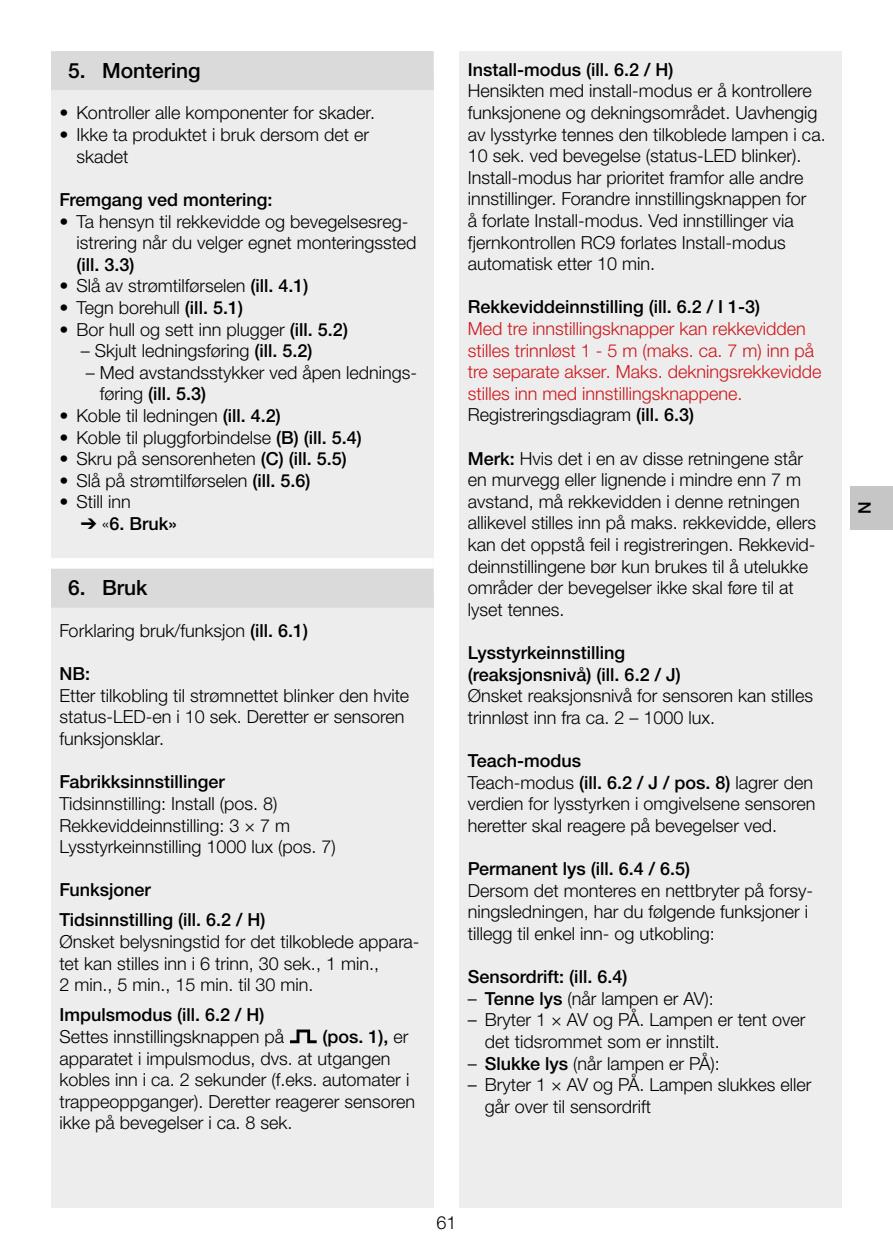
<style>
.page{position:relative;width:893px;height:1259px;background:#fff}
.page>*{position:absolute;margin:0;border:0;box-sizing:border-box;transform-origin:0 0}
.t1{font:500 21px "Helvetica Neue LTW1 G";color:#000}
.t2{font:300 18px/21.6px "Helvetica Neue LTW1 G";color:#000}
.t3{font:500 18px/30px "Helvetica Neue LTW1 G";color:#000}
.t4{font:300 18px/21.6px "Helvetica Neue LTW1 G";color:#cd171a}
.t5{font:500 17.4px "Helvetica Neue LTW1 G";color:#000}
.s1{font-weight:500}
.s2{font-weight:300}
.s3{color:#000}
.s4{font-weight:500;color:#000}
.s5{font-family:"Frutiger LT Com";font-stretch:condensed}
</style>
<div class="page">
<div style="left:51px;top:54px;width:383px;height:1154px;background:#ededed"></div>
<div style="left:51px;top:51px;width:383px;height:39px;background:#dadada"></div>
<div style="left:51px;top:558px;width:383px;height:36px;background:#fff"></div>
<div style="left:51px;top:568px;width:383px;height:39px;background:#dadada"></div>
<svg style="left:290px;top:1029px;width:27px;height:14px"></svg>
<div style="left:459px;top:51px;width:383px;height:1157px;background:#ededed"></div>
<div style="left:850px;top:486px;width:43px;height:44px;background:#c6c6c6"></div>
<p class="t1" style="left:68px;top:58px;width:134px">5. Montering</p>
<p class="t2" style="left:60px;top:102px;width:317px">• Kontroller alle komponenter for skader.</p>
<p class="t2" style="left:77px;top:124px;width:294px;text-indent:-17px">• Ikke ta produktet i bruk dersom det er skadet</p>
<p class="t3" style="left:60px;top:184px;width:214px">Fremgang ved montering:</p>
<p class="t2" style="left:77px;top:210px;width:342px;text-indent:-17px">• Ta hensyn til rekkevidde og bevegelsesreg&shy;istrering når du velger egnet monteringssted</p>
<p class="t3" style="left:77px;top:249px;width:60px">(ill. 3.3)</p>
<p class="t2" style="left:60px;top:275px;width:250px">• Slå av strømtilførselen <span class="s1">(ill. 4.1)</span></p>
<p class="t2" style="left:60px;top:297px;width:185px">• Tegn borehull <span class="s1">(ill. 5.1)</span></p>
<p class="t2" style="left:60px;top:318px;width:290px">• Bor hull og sett inn plugger <span class="s1">(ill. 5.2)</span></p>
<p class="t2" style="left:81px;top:340px;width:233px">– Skjult ledningsføring <span class="s1">(ill. 5.2)</span></p>
<p class="t2" style="left:100px;top:361px;width:319px;text-indent:-14px">– Med avstandsstykker ved åpen lednings&shy;føring <span class="s1">(ill. 5.3)</span></p>
<p class="t2" style="left:60px;top:405px;width:223px">• Koble til ledningen <span class="s1">(ill. 4.2)</span></p>
<p class="t2" style="left:60px;top:426px;width:304px">• Koble til pluggforbindelse <span class="s1">(B) (ill. 5.4)</span></p>
<p class="t2" style="left:60px;top:448px;width:289px">• Skru på sensorenheten <span class="s1">(C) (ill. 5.5)</span></p>
<p class="t2" style="left:60px;top:469px;width:252px">• Slå på strømtilførselen <span class="s1">(ill. 5.6)</span></p>
<p class="t2" style="left:60px;top:491px;width:73px">• Still inn</p>
<p class="t3" style="left:81px;top:508px;width:98px">➔ <span class="s2">«</span>6. Bruk»</p>
<p class="t1" style="left:68px;top:575px;width:81px">6. Bruk</p>
<p class="t2" style="left:60px;top:620px;width:250px">Forklaring bruk/funksjon <span class="s1">(ill. 6.1)</span></p>
<p class="t3" style="left:60px;top:659px;width:32px">NB:</p>
<p class="t2" style="left:60px;top:684px;width:351px">Etter tilkobling til strømnettet blinker den hvite status-LED-en i 10 sek. Deretter er sensoren funksjonsklar.</p>
<p class="t3" style="left:60px;top:767px;width:167px">Fabrikksinnstillinger</p>
<p class="t2" style="left:60px;top:792px;width:278px">Tidsinnstilling: Install (pos. 8)<br>Rekkeviddeinnstilling: 3 × 7 m<br>Lysstyrkeinnstilling 1000 lux (pos. 7)</p>
<p class="t3" style="left:60px;top:875px;width:208px">Funksjoner<br>Tidsinnstilling (ill. 6.2 / H)</p>
<p class="t2" style="left:60px;top:930px;width:362px">Ønsket belysningstid for det tilkoblede appara&shy;tet kan stilles inn i 6 trinn, 30 sek., 1 min.,<br>2 min., 5 min., 15 min. til 30 min.</p>
<p class="t3" style="left:60px;top:1000px;width:207px">Impulsmodus (ill. 6.2 / H)</p>
<p class="t2" style="left:60px;top:1025px;width:226px">Settes innstillingsknappen på</p>
<p class="t2" style="left:60px;top:1025px;width:357px;text-indent:263px"><span class="s1">(pos. 1),</span> er apparatet i impulsmodus, dvs. at utgangen kobles inn i ca. 2 sekunder (f.eks. automater i trappeoppganger). Deretter reagerer sensoren ikke på bevegelser i ca. 8 sek.</p>
<p class="t3" style="left:468px;top:54px;width:207px">Install-modus (ill. 6.2 / H)</p>
<p class="t2" style="left:468px;top:80px;width:359px">Hensikten med install-modus er å kontrollere funksjonene og dekningsområdet. Uavhengig av lysstyrke tennes den tilkoblede lampen i ca.<br>10 sek. ved bevegelse (status-LED blinker).<br>Install-modus har prioritet framfor alle andre innstillinger. Forandre innstillingsknappen for<br>å forlate Install-modus. Ved innstillinger via fjernkontrollen RC9 forlates Install-modus automatisk etter 10 min.</p>
<p class="t3" style="left:468px;top:292px;width:294px">Rekkeviddeinnstilling (ill. 6.2 / I 1-3)</p>
<p class="t4" style="left:468px;top:318px;width:355px">Med tre innstillingsknapper kan rekkevidden stilles trinnløst 1 - 5 m (maks. ca. 7 m) inn på tre separate akser. Maks. dekningsrekkevidde stilles inn med innstillingsknappene.<br><span class="s3">Registreringsdiagram</span> <span class="s4">(ill. 6.3)</span></p>
<p class="t2" style="left:468px;top:447px;width:350px"><span class="s1">Merk:</span> Hvis det i en av disse retningene står en murvegg eller lignende i mindre enn 7 m avstand, må rekkevidden i denne retningen allikevel stilles inn på maks. rekkevidde, ellers kan det oppstå feil i registreringen. Rekkevid&shy;deinnstillingene bør kun brukes til å utelukke områder der bevegelser ikke skal føre til at lyset tennes.</p>
<p class="t3" style="left:468px;top:642px;width:214px;line-height:21.6px">Lysstyrkeinnstilling (reaksjonsnivå) (ill. 6.2 / J)</p>
<p class="t2" style="left:468px;top:685px;width:347px">Ønsket reaksjonsnivå for sensoren kan stilles trinnløst inn fra ca. 2 – 1000 lux.</p>
<p class="t2" style="left:468px;top:750px;width:349px"><span class="s1">Teach-modus<br></span>Teach-modus <span class="s1">(ill. 6.2 / J / pos. 8)</span> lagrer den verdien for lysstyrken i omgivelsene sensoren heretter skal reagere på bevegelser ved.</p>
<p class="t3" style="left:468px;top:854px;width:224px">Permanent lys (ill. 6.4 / 6.5)</p>
<p class="t2" style="left:468px;top:879px;width:347px">Dersom det monteres en nettbryter på forsy&shy;ningsledningen, har du følgende funksjoner i tillegg til enkel inn- og utkobling:</p>
<p class="t3" style="left:468px;top:962px;width:161px">Sensordrift: (ill. 6.4)</p>
<p class="t2" style="left:468px;top:987px;width:248px"><span class="s5">–</span> <span class="s1">Tenne lys</span> (når lampen er AV):</p>
<p class="t2" style="left:485px;top:1009px;width:322px;text-indent:-17px"><span class="s5">–</span> Bryter 1 × AV og PÅ. Lampen er tent over det tidsrommet som er innstilt.</p>
<p class="t2" style="left:468px;top:1052px;width:254px"><span class="s5">–</span> <span class="s1">Slukke lys</span> (når lampen er PÅ):</p>
<p class="t2" style="left:485px;top:1074px;width:328px;text-indent:-17px"><span class="s5">–</span> Bryter 1 × AV og PÅ. Lampen slukkes eller går over til sensordrift</p>
<p class="t2" style="left:436px;top:1212px;width:22px">61</p>
<p class="t5" style="left:854px;top:514px;width:14px;rotate:-90deg">N</p>
</div>
